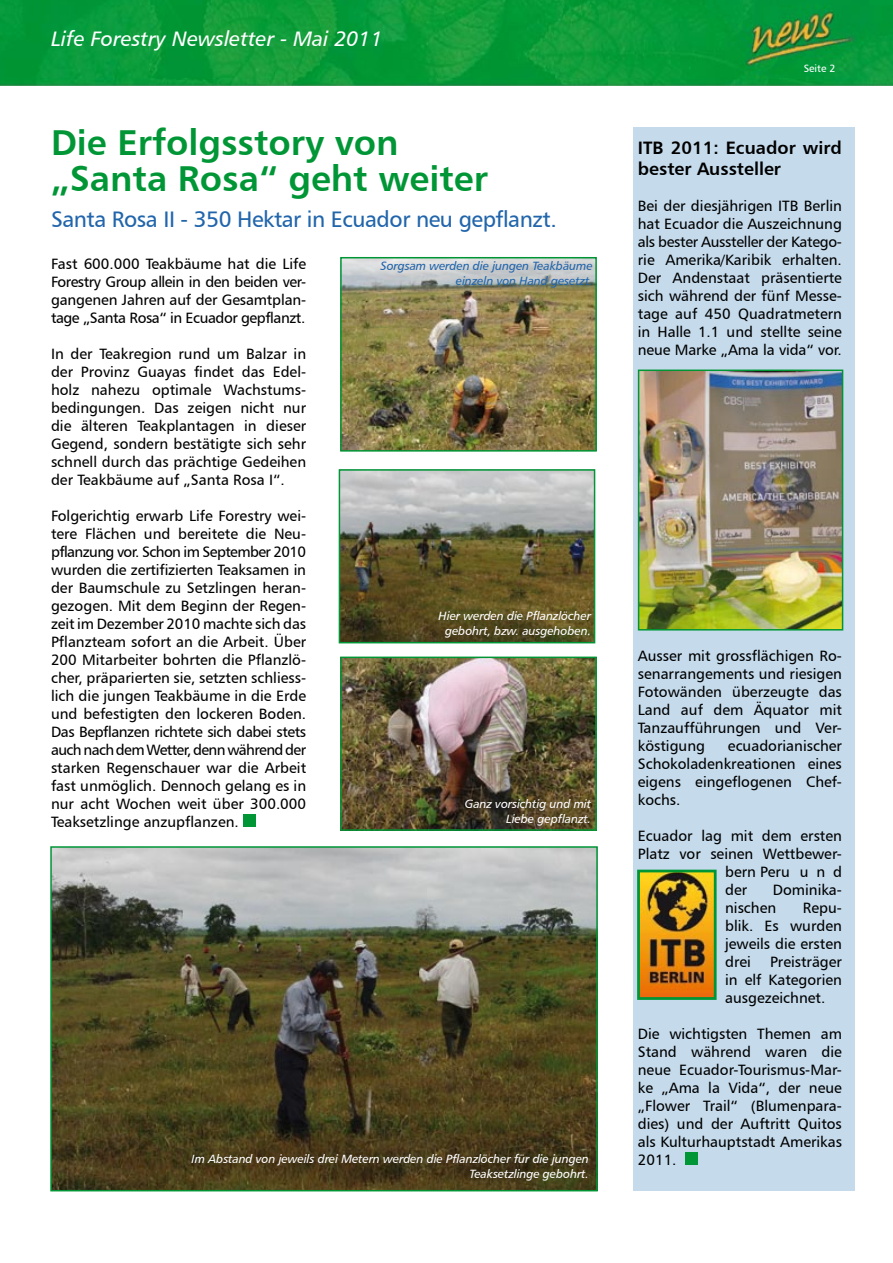
<style>
.page{position:relative;width:893px;height:1263px;background:#fff}
.page>*{position:absolute;margin:0;border:0;box-sizing:border-box;transform-origin:0 0}
.t1{font:36px/36px "Humanist 777 BT Bold B";color:#009636}
.t2{font:22.5px "Humanist 777 BT Roman B";letter-spacing:-.02em;color:#2165ab}
.t3{font:21px "Humanist 777 BT Italic B";color:#fff}
.t4{font:18px/21px "Humanist 777 BT Bold B";color:#000}
.t5{font:15px/18px "Humanist 777 BT Roman B";color:#000;text-align:justify}
.t6{font:12px/15px "Humanist 777 BT Italic B";letter-spacing:-.01em;color:#fff;text-align:right}
.t7{font:12px/15px "Humanist 777 BT Italic B";letter-spacing:-.01em;color:#2165ab;text-align:right}
.t8{font:10.5px "Humanist 777 BT Roman B";color:#fff}
</style>
<div class="page">
<img style="left:0;top:0;width:893px;height:85px">
<div style="left:634px;top:128px;width:221px;height:1063px;background:#c5dbec"></div>
<div style="left:243px;top:814px;width:13px;height:13px;background:#009636"></div>
<img style="left:53px;top:849px;width:542px;height:339px">
<div style="left:50px;top:846px;width:548px;height:345px;border:2px solid #009636"></div>
<img style="left:343px;top:660px;width:251px;height:168px">
<div style="left:340px;top:657px;width:257px;height:174px;border:2px solid #009636"></div>
<img style="left:343px;top:260px;width:251px;height:189px">
<div style="left:340px;top:257px;width:257px;height:195px;border:2px solid #009636"></div>
<img style="left:342px;top:472px;width:250px;height:168px">
<div style="left:339px;top:469px;width:256px;height:174px;border:2px solid #009636"></div>
<div style="left:685px;top:1152px;width:13px;height:13px;background:#009636"></div>
<img style="left:641px;top:874px;width:72px;height:122px">
<div style="left:637px;top:870px;width:80px;height:130px;border:3px solid #009636"></div>
<img style="left:641px;top:372px;width:199px;height:255px">
<div style="left:638px;top:369px;width:205px;height:261px;border:2px solid #009636"></div>
<h3 class="t3" style="left:51px;top:25px;width:333px">Life Forestry Newsletter - Mai 2011</h3>
<h1 class="t1" style="left:51px;top:124px;width:438px">Die Erfolgsstory von „Santa Rosa“ geht weiter</h1>
<h2 class="t2" style="left:51px;top:205px;width:507px">Santa Rosa II - 350 Hektar in Ecuador neu gepflanzt.</h2>
<p class="t5" style="left:51px;top:254px;width:257px">Fast 600.000 Teakbäume hat die Life Forestry Group allein in den beiden ver&shy;gangenen Jahren auf der Gesamtplan&shy;tage „Santa Rosa“ in Ecuador gepflanzt.</p>
<p class="t5" style="left:51px;top:344px;width:257px">In der Teakregion rund um Balzar in der Provinz Guayas findet das Edel&shy;holz nahezu optimale Wachstums&shy;bedingungen. Das zeigen nicht nur die älteren Teakplantagen in dieser Gegend, sondern bestätigte sich sehr schnell durch das prächtige Gedeihen der Teakbäume auf „Santa Rosa I“.</p>
<p class="t5" style="left:51px;top:506px;width:257px">Folgerichtig erwarb Life Forestry wei&shy;tere Flächen und bereitete die Neu&shy;pflanzung vor. Schon im September 2010 wurden die zertifizierten Teaksamen in der Baumschule zu Setzlingen heran&shy;gezogen. Mit dem Beginn der Regen&shy;zeit im Dezember 2010 machte sich das Pflanzteam sofort an die Arbeit. Über 200 Mitarbeiter bohrten die Pflanzlö&shy;cher, präparierten sie, setzten schliess&shy;lich die jungen Teakbäume in die Erde und befestigten den lockeren Boden.<br>Das Bepflanzen richtete sich dabei stets auch nach dem Wetter, denn während der starken Regenschauer war die Arbeit fast unmöglich. Dennoch gelang es in nur acht Wochen weit über 300.000<br>Teaksetzlinge anzupflanzen.</p>
<p class="t7" style="left:381px;top:258px;width:214px">Sorgsam werden die jungen Teakbäume einzeln von Hand gesetzt.</p>
<p class="t6" style="left:439px;top:608px;width:154px;text-align:center">Hier werden die Pflanzlöcher gebohrt, bzw. ausgehoben.</p>
<p class="t6" style="left:465px;top:795px;width:128px">Ganz vorsichtig und mit<br>Liebe gepflanzt.</p>
<p class="t6" style="left:192px;top:1151px;width:399px">Im Abstand von jeweils drei Metern werden die Pflanzlöcher für die jungen<br>Teaksetzlinge gebohrt.</p>
<p class="t8" style="left:804px;top:62px;width:33px">Seite 2</p>
<p class="t4" style="left:638px;top:137px;width:206px">ITB 2011: Ecuador wird bester Aussteller</p>
<p class="t5" style="left:638px;top:196px;width:206px">Bei der diesjährigen ITB Berlin hat Ecuador die Auszeichnung als bester Aussteller der Katego&shy;rie Amerika/Karibik erhalten.<br>Der Andenstaat präsentierte sich während der fünf Messe&shy;tage auf 450 Quadratmetern in Halle 1.1 und stellte seine neue Marke „Ama la vida“ vor.</p>
<p class="t5" style="left:638px;top:646px;width:206px">Ausser mit grossflächigen Ro&shy;senarrangements und riesigen Fotowänden überzeugte das Land auf dem Äquator mit Tanzaufführungen und Ver&shy;köstigung</p>
<p class="t5" style="left:638px;top:736px;width:206px;text-indent:90px">ecuadorianischer Schokoladenkreationen eines eigens eingeflogenen Chef&shy;kochs.</p>
<p class="t5" style="left:638px;top:826px;width:206px">Ecuador lag mit dem ersten</p>
<p class="t5" style="left:638px;top:844px;width:206px">Platz vor seinen Wettbewer-</p>
<p class="t5" style="left:725px;top:862px;width:118px">bern Peru u n d</p>
<p class="t5" style="left:725px;top:880px;width:24px">der</p>
<p class="t5" style="left:725px;top:880px;width:118px;text-indent:48px">Dominika&shy;nischen</p>
<p class="t5" style="left:725px;top:898px;width:118px;text-indent:78px">Repu&shy;blik. Es wurden jeweils die ersten drei</p>
<p class="t5" style="left:725px;top:952px;width:118px;text-indent:45px">Preisträger in elf Kategorien ausgezeichnet.</p>
<p class="t5" style="left:638px;top:1024px;width:206px">Die wichtigsten Themen am Stand während waren die neue Ecuador-Tourismus-Mar&shy;ke „Ama la Vida“, der neue „Flower Trail“ (Blumenpara&shy;dies) und der Auftritt Quitos als Kulturhauptstadt Amerikas 2011.</p>
</div>
